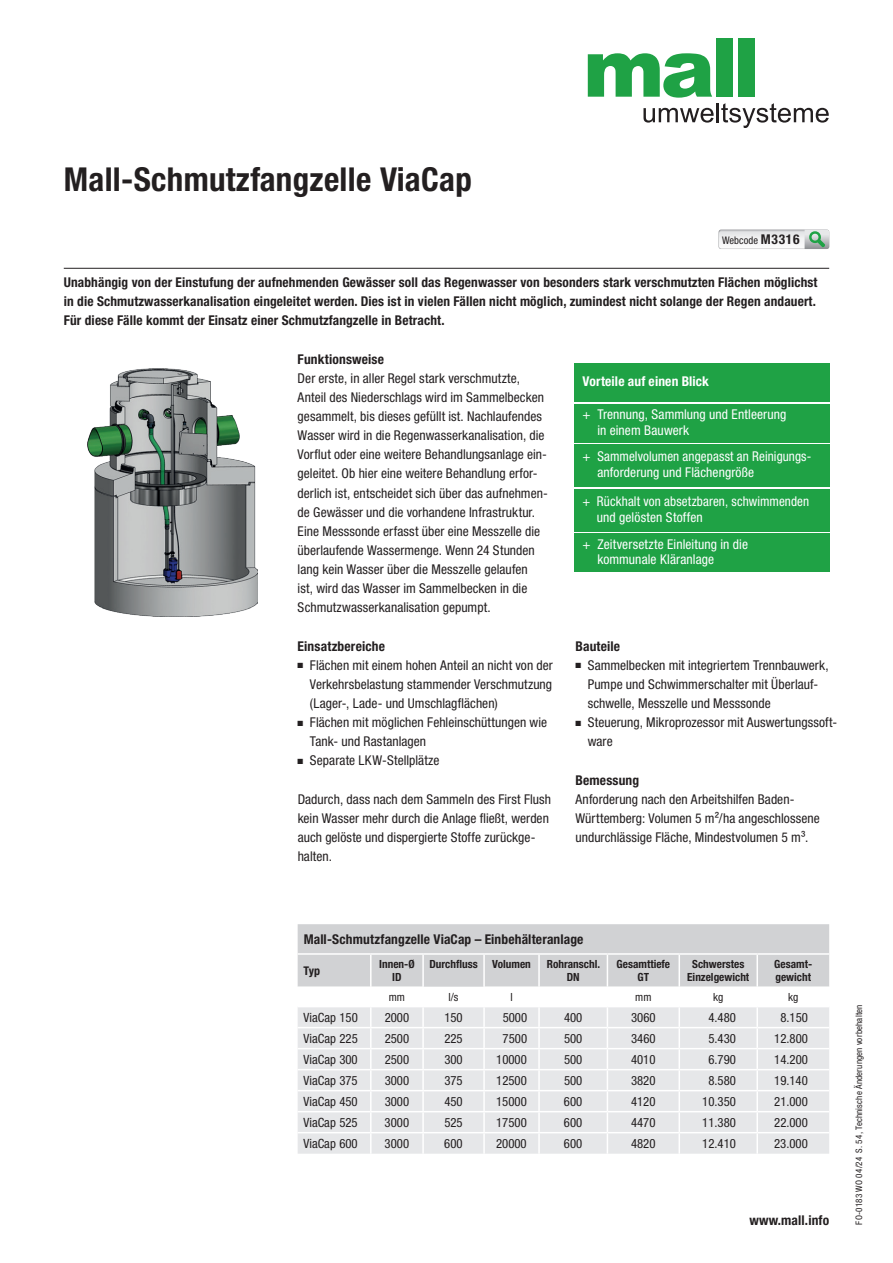
<style>
.page{position:relative;width:893px;height:1263px;background:#fff}
.page>*{position:absolute;margin:0;border:0;box-sizing:border-box;transform-origin:0 0}
.t1{font:700 condensed 33px "Helvetica Neue LT Pro";letter-spacing:.01em;color:#231f20}
.t2{font:condensed 13.5px/19.2px "Helvetica Neue LT Pro";letter-spacing:.005em;color:#231f20}
.t3{font:700 condensed 13.5px/19.2px "Helvetica Neue LT Pro";letter-spacing:.01em;color:#231f20}
.t4{font:condensed 13.5px/15.8px "Helvetica Neue LT Pro";letter-spacing:.005em;color:#fff}
.t5{font:700 condensed 13.5px "Helvetica Neue LT Pro";letter-spacing:.01em;color:#fff}
.t6{font:condensed 12.75px "Helvetica Neue LT Pro";color:#231f20}
.t7{font:700 condensed 12px "Helvetica Neue LT Pro";color:#231f20}
.t8{font:700 condensed 11.25px/12.8px "Helvetica Neue LT Pro";color:#231f20;text-align:center}
.t9{font:condensed 11.25px "Helvetica Neue LT Pro";color:#231f20}
.t10{font:condensed 10.5px "Helvetica Neue LT Pro";letter-spacing:.01em;color:#231f20}
.t11{font:condensed 9px "Helvetica Neue LT Pro";letter-spacing:.015em;color:#231f20}
.s1{font-weight:700;font-size:13.5px}
</style>
<div class="page">
<svg style="left:588px;top:53px;width:124px;height:45px"></svg>
<div style="left:716px;top:38px;width:17px;height:59px;background:#1fa245"></div>
<div style="left:739px;top:38px;width:16px;height:59px;background:#1fa245"></div>
<svg style="left:643px;top:108px;width:71px;height:15px"></svg>
<hr style="left:716px;top:103px;width:3px;height:19px;background:#231f20">
<svg style="left:721px;top:103px;width:108px;height:25px"></svg>
<svg style="left:298px;top:924px;width:531px;height:230px"></svg>
<hr style="left:679px;top:1132px;width:78px;height:1px;background:#fff">
<hr style="left:678px;top:1133px;width:2px;height:21px;background:#fff">
<hr style="left:757px;top:1132px;width:72px;height:1px;background:#fff">
<hr style="left:756px;top:1133px;width:2px;height:21px;background:#fff">
<hr style="left:298px;top:953px;width:73px;height:2px;background:#fff">
<hr style="left:371px;top:953px;width:52px;height:2px;background:#fff">
<hr style="left:370px;top:955px;width:2px;height:32px;background:#fff">
<hr style="left:423px;top:953px;width:61px;height:2px;background:#fff">
<hr style="left:422px;top:955px;width:2px;height:32px;background:#fff">
<hr style="left:484px;top:953px;width:55px;height:2px;background:#fff">
<hr style="left:483px;top:955px;width:2px;height:32px;background:#fff">
<hr style="left:539px;top:953px;width:68px;height:2px;background:#fff">
<hr style="left:538px;top:955px;width:2px;height:32px;background:#fff">
<hr style="left:607px;top:953px;width:72px;height:2px;background:#fff">
<hr style="left:607px;top:955px;width:1px;height:32px;background:#fff">
<hr style="left:679px;top:953px;width:78px;height:2px;background:#fff">
<hr style="left:678px;top:955px;width:2px;height:32px;background:#fff">
<hr style="left:757px;top:953px;width:72px;height:2px;background:#fff">
<hr style="left:756px;top:955px;width:2px;height:32px;background:#fff">
<div style="left:574px;top:364px;width:255px;height:38px;background:#1fa245"></div>
<div style="left:574px;top:444px;width:255px;height:43px;background:#1fa245"></div>
<div style="left:574px;top:534px;width:255px;height:38px;background:#1fa245"></div>
<div style="left:574px;top:489px;width:255px;height:42px;background:#1fa245"></div>
<div style="left:574px;top:404px;width:255px;height:38px;background:#1fa245"></div>
<hr style="left:64px;top:268px;width:765px;height:1px;background:#231f20">
<svg style="left:719px;top:230px;width:110px;height:19px"></svg>
<img style="left:88px;top:369px;width:170px;height:247px">
<h1 class="t1" style="left:64px;top:160px;width:410px">Mall-Schmutzfangzelle ViaCap</h1>
<p class="t10" style="left:722px;top:234px;width:79px">Webcode <span class="s1">M3316</span></p>
<p class="t3" style="left:64px;top:273px;width:755px">Unabhängig von der Einstufung der aufnehmenden Gewässer soll das Regenwasser von besonders stark verschmutzten Flächen möglichst in die Schmutzwasserkanalisation eingeleitet werden. Dies ist in vielen Fällen nicht möglich, zumindest nicht solange der Regen andauert.<br>Für diese Fälle kommt der Einsatz einer Schmutzfangzelle in Betracht.</p>
<p class="t3" style="left:298px;top:349px;width:88px">Funktionsweise</p>
<p class="t2" style="left:298px;top:368px;width:252px">Der erste, in aller Regel stark verschmutzte, Anteil des Niederschlags wird im Sammelbecken gesammelt, bis dieses gefüllt ist. Nachlaufendes Wasser wird in die Regenwasserkanalisation, die Vorflut oder eine weitere Behandlungsanlage ein&shy;geleitet. Ob hier eine weitere Behandlung erfor&shy;derlich ist, entscheidet sich über das aufnehmen&shy;de Gewässer und die vorhandene Infrastruktur.<br>Eine Messsonde erfasst über eine Messzelle die überlaufende Wassermenge. Wenn 24 Stunden lang kein Wasser über die Messzelle gelaufen<br>ist, wird das Wasser im Sammelbecken in die Schmutzwasserkanalisation gepumpt.</p>
<p class="t3" style="left:298px;top:636px;width:89px">Einsatzbereiche</p>
<p class="t2" style="left:310px;top:655px;width:244px;text-align:justify;text-indent:-12px">■ Flächen mit einem hohen Anteil an nicht von der Verkehrsbelastung stammender Verschmutzung (Lager-, Lade- und Umschlagflächen)</p>
<p class="t2" style="left:310px;top:713px;width:239px;text-indent:-12px">■ Flächen mit möglichen Fehleinschüttungen wie<br>Tank- und Rastanlagen</p>
<p class="t2" style="left:298px;top:751px;width:143px">■ Separate LKW-Stellplätze</p>
<p class="t2" style="left:298px;top:789px;width:255px">Dadurch, dass nach dem Sammeln des First Flush kein Wasser mehr durch die Anlage fließt, werden auch gelöste und dispergierte Stoffe zurückge&shy;halten.</p>
<p class="t5" style="left:583px;top:373px;width:128px">Vorteile auf einen Blick</p>
<p class="t4" style="left:597px;top:406px;width:191px;text-indent:-15px">+ Trennung, Sammlung und Entleerung in einem Bauwerk</p>
<p class="t4" style="left:597px;top:449px;width:214px;text-indent:-15px">+ Sammelvolumen angepasst an Reinigungs&shy;anforderung und Flächengröße</p>
<p class="t4" style="left:597px;top:493px;width:214px;text-indent:-14px">+ Rückhalt von absetzbaren, schwimmenden und gelösten Stoffen</p>
<p class="t4" style="left:597px;top:536px;width:152px;text-indent:-15px">+ Zeitversetzte Einleitung in die kommunale Kläranlage</p>
<p class="t3" style="left:575px;top:636px;width:46px">Bauteile</p>
<p class="t2" style="left:588px;top:655px;width:242px;text-indent:-12px">■ Sammelbecken mit integriertem Trennbauwerk,<br>Pumpe und Schwimmerschalter mit Überlauf&shy;schwelle, Messzelle und Messsonde</p>
<p class="t2" style="left:588px;top:713px;width:251px;text-indent:-12px">■ Steuerung, Mikroprozessor mit Auswertungssoft&shy;ware</p>
<p class="t3" style="left:575px;top:770px;width:65px">Bemessung</p>
<p class="t2" style="left:575px;top:789px;width:246px">Anforderung nach den Arbeitshilfen Baden-<br>Württemberg: Volumen 5 m²/ha angeschlossene undurchlässige Fläche, Mindestvolumen 5 m³.</p>
<p class="t3" style="left:304px;top:929px;width:281px">Mall-Schmutzfangzelle ViaCap – Einbehälteranlage</p>
<p class="t7" style="left:304px;top:963px;width:18px">Typ</p>
<p class="t8" style="left:379px;top:958px;width:37px">Innen-Ø<br>ID</p>
<p class="t8" style="left:429px;top:958px;width:50px">Durchfluss</p>
<p class="t8" style="left:492px;top:958px;width:40px">Volumen</p>
<p class="t8" style="left:547px;top:958px;width:55px">Rohranschl.<br>DN</p>
<p class="t8" style="left:617px;top:958px;width:55px">Gesamttiefe<br>GT</p>
<p class="t8" style="left:687px;top:958px;width:64px">Schwerstes<br>Einzelgewicht</p>
<p class="t8" style="left:774px;top:958px;width:39px;text-align:left">Gesamt&shy;gewicht</p>
<p class="t9" style="left:389px;top:990px;width:18px">mm</p>
<p class="t9" style="left:449px;top:990px;width:12px">l/s</p>
<p class="t9" style="left:510px;top:990px;width:4px">l</p>
<p class="t9" style="left:635px;top:990px;width:18px">mm</p>
<p class="t9" style="left:713px;top:990px;width:12px">kg</p>
<p class="t9" style="left:788px;top:990px;width:12px">kg</p>
<p class="t6" style="left:304px;top:1010px;width:56px">ViaCap 150</p>
<p class="t6" style="left:385px;top:1010px;width:26px">2000</p>
<p class="t6" style="left:444px;top:1010px;width:20px">150</p>
<p class="t6" style="left:503px;top:1010px;width:26px">5000</p>
<p class="t6" style="left:564px;top:1010px;width:20px">400</p>
<p class="t6" style="left:631px;top:1010px;width:26px">3060</p>
<p class="t6" style="left:708px;top:1010px;width:29px">4.480</p>
<p class="t6" style="left:780px;top:1010px;width:29px">8.150</p>
<p class="t6" style="left:304px;top:1031px;width:56px">ViaCap 225</p>
<p class="t6" style="left:385px;top:1031px;width:26px">2500</p>
<p class="t6" style="left:444px;top:1031px;width:20px">225</p>
<p class="t6" style="left:503px;top:1031px;width:26px">7500</p>
<p class="t6" style="left:564px;top:1031px;width:20px">500</p>
<p class="t6" style="left:631px;top:1031px;width:26px">3460</p>
<p class="t6" style="left:708px;top:1031px;width:29px">5.430</p>
<p class="t6" style="left:774px;top:1031px;width:35px">12.800</p>
<p class="t6" style="left:304px;top:1052px;width:56px">ViaCap 300</p>
<p class="t6" style="left:385px;top:1052px;width:26px">2500</p>
<p class="t6" style="left:444px;top:1052px;width:20px">300</p>
<p class="t6" style="left:496px;top:1052px;width:32px">10000</p>
<p class="t6" style="left:564px;top:1052px;width:20px">500</p>
<p class="t6" style="left:631px;top:1052px;width:26px">4010</p>
<p class="t6" style="left:708px;top:1052px;width:29px">6.790</p>
<p class="t6" style="left:774px;top:1052px;width:35px">14.200</p>
<p class="t6" style="left:304px;top:1073px;width:56px">ViaCap 375</p>
<p class="t6" style="left:385px;top:1073px;width:26px">3000</p>
<p class="t6" style="left:444px;top:1073px;width:20px">375</p>
<p class="t6" style="left:496px;top:1073px;width:32px">12500</p>
<p class="t6" style="left:564px;top:1073px;width:20px">500</p>
<p class="t6" style="left:631px;top:1073px;width:26px">3820</p>
<p class="t6" style="left:708px;top:1073px;width:29px">8.580</p>
<p class="t6" style="left:774px;top:1073px;width:35px">19.140</p>
<p class="t6" style="left:304px;top:1094px;width:56px">ViaCap 450</p>
<p class="t6" style="left:385px;top:1094px;width:26px">3000</p>
<p class="t6" style="left:444px;top:1094px;width:20px">450</p>
<p class="t6" style="left:496px;top:1094px;width:32px">15000</p>
<p class="t6" style="left:564px;top:1094px;width:20px">600</p>
<p class="t6" style="left:631px;top:1094px;width:26px">4120</p>
<p class="t6" style="left:702px;top:1094px;width:35px">10.350</p>
<p class="t6" style="left:774px;top:1094px;width:35px">21.000</p>
<p class="t6" style="left:304px;top:1115px;width:56px">ViaCap 525</p>
<p class="t6" style="left:385px;top:1115px;width:26px">3000</p>
<p class="t6" style="left:444px;top:1115px;width:20px">525</p>
<p class="t6" style="left:496px;top:1115px;width:32px">17500</p>
<p class="t6" style="left:564px;top:1115px;width:20px">600</p>
<p class="t6" style="left:631px;top:1115px;width:26px">4470</p>
<p class="t6" style="left:702px;top:1115px;width:35px">11.380</p>
<p class="t6" style="left:774px;top:1115px;width:35px">22.000</p>
<p class="t6" style="left:304px;top:1136px;width:56px">ViaCap 600</p>
<p class="t6" style="left:385px;top:1136px;width:26px">3000</p>
<p class="t6" style="left:444px;top:1136px;width:20px">600</p>
<p class="t6" style="left:496px;top:1136px;width:32px">20000</p>
<p class="t6" style="left:564px;top:1136px;width:20px">600</p>
<p class="t6" style="left:631px;top:1136px;width:26px">4820</p>
<p class="t6" style="left:702px;top:1136px;width:35px">12.410</p>
<p class="t6" style="left:774px;top:1136px;width:35px">23.000</p>
<p class="t3" style="left:749px;top:1210px;width:81px">www.mall.info</p>
<p class="t11" style="left:853px;top:1225px;width:222px;rotate:-90deg">FO-0183 WO 04/24 S. 54, Technische Änderungen vorbehalten</p>
</div>
